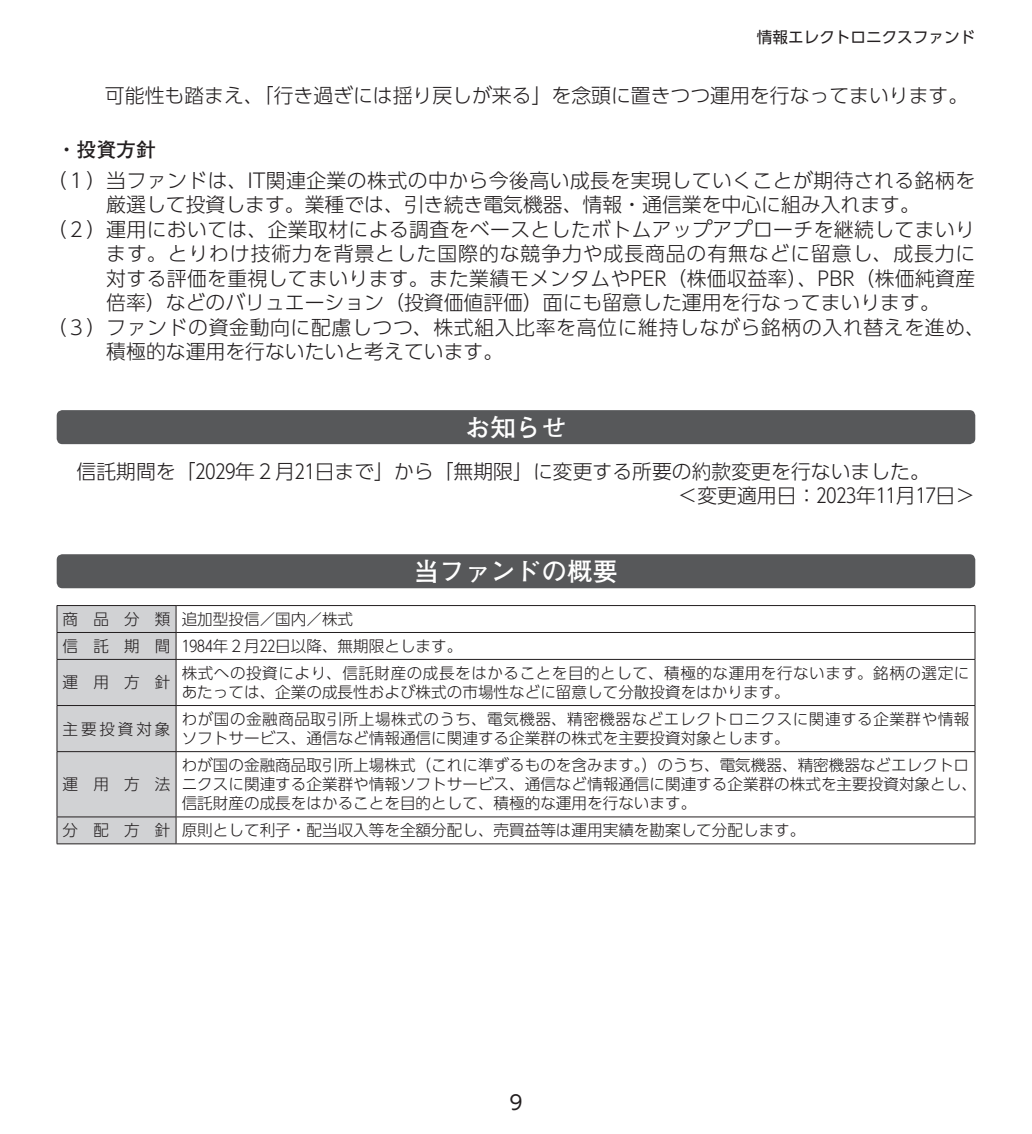
<style>
.page{position:relative;width:1032px;height:1134px;background:#fff}
.page>*{position:absolute;margin:0;border:0;box-sizing:border-box;transform-origin:0 0}
.t1{font:700 25.6px "Futo Go B101 Pro";color:#fff}
.t2{font:300 19.8px/24.4px "UD Shin Go Pro";letter-spacing:.015em;color:#231f20}
.t3{font:300 19.8px "UD Shin Go Pro";letter-spacing:.045em;color:#231f20}
.t4{font:700 19.8px "Futo Go B101 Pro";color:#231f20}
.t5{font:19.8px "UD Shin Go Pro";color:#231f20}
.t6{font:300 15.6px/19.2px "UD Shin Go Pro";color:#231f20}
.t7{font:300 15.6px/19.2px "UD Shin Go Pro";letter-spacing:.035em;color:#231f20}
.t8{font:15.6px "UD Shin Go Pro";color:#231f20}
</style>
<div class="page">
<hr style="left:176px;top:605px;width:799px;height:1px;background:#231f20">
<hr style="left:176px;top:632px;width:799px;height:1px;background:#231f20">
<svg style="left:974px;top:606px;width:1px;height:53px"></svg>
<hr style="left:176px;top:659px;width:799px;height:1px;background:#231f20">
<hr style="left:974px;top:660px;width:1px;height:45px;background:#231f20">
<hr style="left:176px;top:705px;width:799px;height:1px;background:#231f20">
<hr style="left:974px;top:706px;width:1px;height:45px;background:#231f20">
<hr style="left:176px;top:751px;width:799px;height:1px;background:#231f20">
<hr style="left:974px;top:752px;width:1px;height:65px;background:#231f20">
<hr style="left:176px;top:816px;width:799px;height:1px;background:#231f20">
<div style="left:57px;top:605px;width:120px;height:238px;background:#d1d2d4"></div>
<svg style="left:974px;top:817px;width:1px;height:26px"></svg>
<hr style="left:57px;top:843px;width:119px;height:1px;background:#231f20">
<hr style="left:176px;top:843px;width:799px;height:1px;background:#231f20">
<div style="left:57px;top:410px;width:918px;height:34px;background:#57585a;border-radius:6px"></div>
<div style="left:57px;top:554px;width:918px;height:34px;background:#57585a;border-radius:6px"></div>
<p class="t8" style="left:757px;top:24px;width:220px">情報エレクトロニクスファンド</p>
<p class="t2" style="left:105px;top:82px;width:865px">可能性も踏まえ、「行き過ぎには揺り戻しが来る」を念頭に置きつつ運用を行なってまいります。</p>
<p class="t4" style="left:57px;top:134px;width:101px">・投資方針</p>
<p class="t2" style="left:47px;top:168px;width:930px">（１）当ファンドは、IT関連企業の株式の中から今後高い成長を実現していくことが期待される銘柄を</p>
<p class="t2" style="left:106px;top:192px;width:815px">厳選して投資します。業種では、引き続き電気機器、情報・通信業を中心に組み入れます。</p>
<p class="t2" style="left:47px;top:216px;width:930px">（２）運用においては、企業取材による調査をベースとしたボトムアップアプローチを継続してまいり</p>
<p class="t3" style="left:106px;top:238px;width:870px">ます。とりわけ技術力を背景とした国際的な競争力や成長商品の有無などに留意し、成長力に</p>
<p class="t2" style="left:106px;top:265px;width:870px">対する評価を重視してまいります。また業績モメンタムやPER（株価収益率）、PBR（株価純資産</p>
<p class="t2" style="left:106px;top:290px;width:835px">倍率）などのバリュエーション（投資価値評価）面にも留意した運用を行なってまいります。</p>
<p class="t2" style="left:47px;top:314px;width:940px">（３）ファンドの資金動向に配慮しつつ、株式組入比率を高位に維持しながら銘柄の入れ替えを進め、</p>
<p class="t2" style="left:106px;top:338px;width:398px">積極的な運用を行ないたいと考えています。</p>
<p class="t1" style="left:465px;top:407px;width:104px">お知らせ</p>
<p class="t2" style="left:677px;top:458px;width:299px;text-indent:-601px">信託期間を「2029年２月21日まで」から「無期限」に変更する所要の約款変更を行ないました。<br>＜変更適用日：2023年11月17日＞</p>
<p class="t1" style="left:414px;top:551px;width:206px">当ファンドの概要</p>
<p class="t6" style="left:63px;top:605px;width:401px;line-height:27px">商 品 分 類 追加型投信／国内／株式<br>信 託 期 間 1984年２月22日以降、無期限とします。</p>
<p class="t6" style="left:63px;top:672px;width:109px">運用方針</p>
<p class="t7" style="left:182px;top:663px;width:789px">株式への投資により、信託財産の成長をはかることを目的として、積極的な運用を行ないます。銘柄の選定にあたっては、企業の成長性および株式の市場性などに留意して分散投資をはかります。</p>
<p class="t6" style="left:63px;top:718px;width:109px">主要投資対象</p>
<p class="t7" style="left:182px;top:709px;width:789px">わが国の金融商品取引所上場株式のうち、電気機器、精密機器などエレクトロニクスに関連する企業群や情報ソフトサービス、通信など情報通信に関連する企業群の株式を主要投資対象とします。</p>
<p class="t6" style="left:63px;top:774px;width:109px">運用方法</p>
<p class="t6" style="left:182px;top:755px;width:797px">わが国の金融商品取引所上場株式（これに準ずるものを含みます。）のうち、電気機器、精密機器などエレクトロニクスに関連する企業群や情報ソフトサービス、通信など情報通信に関連する企業群の株式を主要投資対象とし、信託財産の成長をはかることを目的として、積極的な運用を行ないます。</p>
<p class="t6" style="left:63px;top:820px;width:744px">分 配 方 針 原則として利子・配当収入等を全額分配し、売買益等は運用実績を勘案して分配します。</p>
<p class="t5" style="left:509px;top:1087px;width:15px">9</p>
</div>
